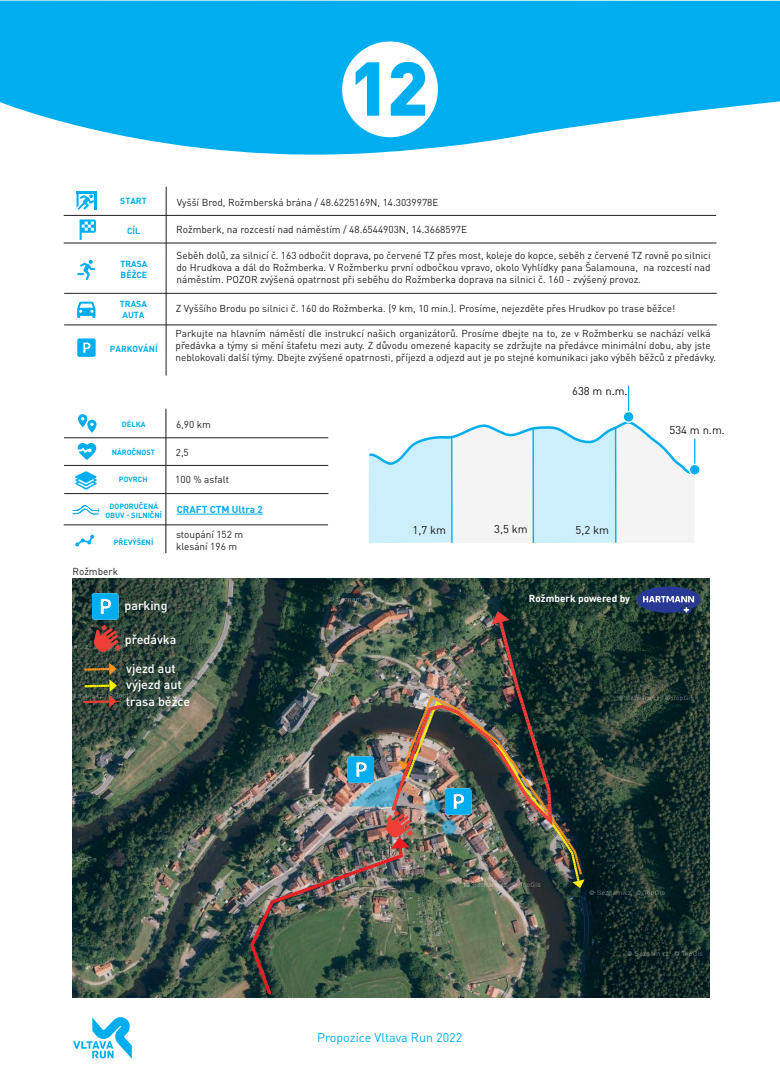
<style>
.page{position:relative;width:780px;height:1088px;background:#fff}
.page>*{position:absolute;margin:0;border:0;box-sizing:border-box;transform-origin:0 0}
.t1{font:500 12.5px/16.6px "DIN Pro";color:#fff}
.t2{font:12.5px "DIN Pro";color:#00aeef}
.t3{font:11.25px "DIN Pro";color:#181418}
.t4{font:10px/12px "DIN Pro";color:#231f20}
.t5{font:700 10px "DIN Pro";color:#fff}
.t6{font:700 10px "DIN Pro";color:#00aeef}
.t7{font:700 8.75px/10.5px "DIN Pro";color:#00aeef}
.t8{font:700 7.5px/9px "DIN Pro";color:#00aeef;text-align:center}
</style>
<div class="page">
<hr style="left:166px;top:187px;width:1px;height:189px;background:#231f20">
<hr style="left:64px;top:215px;width:652px;height:1px;background:#231f20">
<hr style="left:64px;top:242px;width:652px;height:1px;background:#231f20">
<hr style="left:64px;top:293px;width:652px;height:1px;background:#231f20">
<hr style="left:64px;top:324px;width:652px;height:1px;background:#231f20">
<svg style="left:77px;top:191px;width:20px;height:19px"></svg>
<svg style="left:80px;top:219px;width:16px;height:21px"></svg>
<svg style="left:77px;top:260px;width:18px;height:20px"></svg>
<svg style="left:77px;top:302px;width:18px;height:16px"></svg>
<svg style="left:77px;top:338px;width:19px;height:19px"></svg>
<img style="left:72px;top:579px;width:637px;height:419px">
<svg style="left:73px;top:1017px;width:59px;height:42px"></svg>
<svg style="left:628px;top:386px;width:1px;height:25px"></svg>
<div style="left:623px;top:412px;width:11px;height:10px;background:#00aeef;border-radius:50%"></div>
<div style="left:622px;top:411px;width:12px;height:12px;border:1px solid #fff;border-radius:50%"></div>
<svg style="left:368px;top:418px;width:328px;height:125px"></svg>
<svg style="left:689px;top:464px;width:11px;height:11px"></svg>
<div style="left:688px;top:464px;width:12px;height:12px;border:1px solid #fff;border-radius:50%"></div>
<svg style="left:84px;top:663px;width:36px;height:45px;background:#575435"></svg>
<svg style="left:92px;top:593px;width:29px;height:60px;background:#526f81"></svg>
<svg style="left:0;top:1px;width:780px;height:154px;background:#26baf1"></svg>
<svg style="left:342px;top:41px;width:96px;height:96px"></svg>
<hr style="left:165px;top:409px;width:1px;height:144px;background:#231f20">
<hr style="left:64px;top:437px;width:264px;height:1px;background:#231f20">
<hr style="left:64px;top:465px;width:264px;height:1px;background:#231f20">
<hr style="left:64px;top:493px;width:264px;height:1px;background:#231f20">
<hr style="left:64px;top:524px;width:264px;height:1px;background:#231f20">
<svg style="left:78px;top:414px;width:18px;height:19px"></svg>
<svg style="left:78px;top:443px;width:18px;height:17px"></svg>
<svg style="left:75px;top:534px;width:19px;height:13px"></svg>
<hr style="left:177px;top:514px;width:86px;height:1px;background:#00aeef">
<svg style="left:75px;top:471px;width:22px;height:18px"></svg>
<svg style="left:72px;top:505px;width:28px;height:9px"></svg>
<img style="left:250px;top:611px;width:334px;height:384px">
<svg style="left:636px;top:586px;width:64px;height:27px;background:#3d4f89"></svg>
<p class="t7" style="left:120px;top:195px;width:28px">START</p>
<p class="t7" style="left:127px;top:225px;width:15px">CÍL</p>
<p class="t7" style="left:120px;top:259px;width:29px">TRASA<br>BĚŽCE</p>
<p class="t7" style="left:120px;top:298px;width:29px">TRASA<br>AUTA</p>
<p class="t7" style="left:110px;top:343px;width:49px">PARKOVÁNÍ</p>
<p class="t8" style="left:122px;top:419px;width:25px">DÉLKA</p>
<p class="t8" style="left:112px;top:448px;width:45px">NÁROČNOST</p>
<p class="t8" style="left:119px;top:475px;width:30px">POVRCH</p>
<p class="t8" style="left:105px;top:502px;width:58px">DOPORUČENÁ<br>OBUV - SILNIČNÍ</p>
<p class="t8" style="left:114px;top:537px;width:41px">PŘEVÝŠENÍ</p>
<p class="t4" style="left:72px;top:565px;width:47px">Rožmberk</p>
<p class="t4" style="left:177px;top:196px;width:263px">Vyšší Brod, Rožmberská brána / 48.6225169N, 14.3039978E</p>
<p class="t4" style="left:176px;top:223px;width:292px">Rožmberk, na rozcestí nad náměstím / 48.6544903N, 14.3668597E</p>
<p class="t4" style="left:176px;top:249px;width:535px;text-align:justify">Seběh dolů, za silnicí č. 163 odbočit doprava, po červené TZ přes most, koleje do kopce, seběh z červené TZ rovně po silnici do Hrudkova a dál do Rožmberka. V Rožmberku první odbočkou vpravo, okolo Vyhlídky pana Šalamouna, na rozcestí nad náměstím. POZOR zvýšená opatrnost při seběhu do Rožmberka doprava na silnici č. 160 - zvýšený provoz.</p>
<p class="t4" style="left:176px;top:302px;width:501px">Z Vyššího Brodu po silnici č. 160 do Rožmberka. (9 km, 10 min.). Prosíme, nejezděte přes Hrudkov po trase běžce!</p>
<p class="t4" style="left:175px;top:327px;width:542px">Parkujte na hlavním náměstí dle instrukcí našich organizátorů. Prosíme dbejte na to, ze v Rožmberku se nachází velká předávka a týmy si mění štafetu mezi auty. Z důvodu omezené kapacity se zdržujte na předávce minimální dobu, aby jste neblokovali další týmy. Dbejte zvýšené opatrnosti, příjezd a odjezd aut je po stejné komunikaci jako výběh běžců z předávky.</p>
<p class="t4" style="left:176px;top:418px;width:36px">6,90 km</p>
<p class="t4" style="left:176px;top:445px;width:15px">2,5</p>
<p class="t4" style="left:175px;top:473px;width:55px">100 % asfalt</p>
<p class="t6" style="left:177px;top:502px;width:88px">CRAFT CTM Ultra 2</p>
<p class="t4" style="left:176px;top:528px;width:69px">stoupání 152 m klesání 196 m</p>
<p class="t3" style="left:572px;top:383px;width:57px">638 m n.m.</p>
<p class="t3" style="left:412px;top:522px;width:35px">1,7 km</p>
<p class="t3" style="left:494px;top:522px;width:35px">3,5 km</p>
<p class="t3" style="left:575px;top:522px;width:35px">5,2 km</p>
<p class="t3" style="left:669px;top:422px;width:57px">534 m n.m.</p>
<p class="t1" style="left:124px;top:597px;width:45px">parking</p>
<p class="t1" style="left:125px;top:630px;width:53px">předávka</p>
<p class="t1" style="left:126px;top:660px;width:66px">vjezd aut výjezd aut trasa běžce</p>
<p class="t5" style="left:529px;top:592px;width:103px">Rožmberk powered by</p>
<p class="t2" style="left:317px;top:1029px;width:147px">Propozice Vltava Run 2022</p>
</div>
